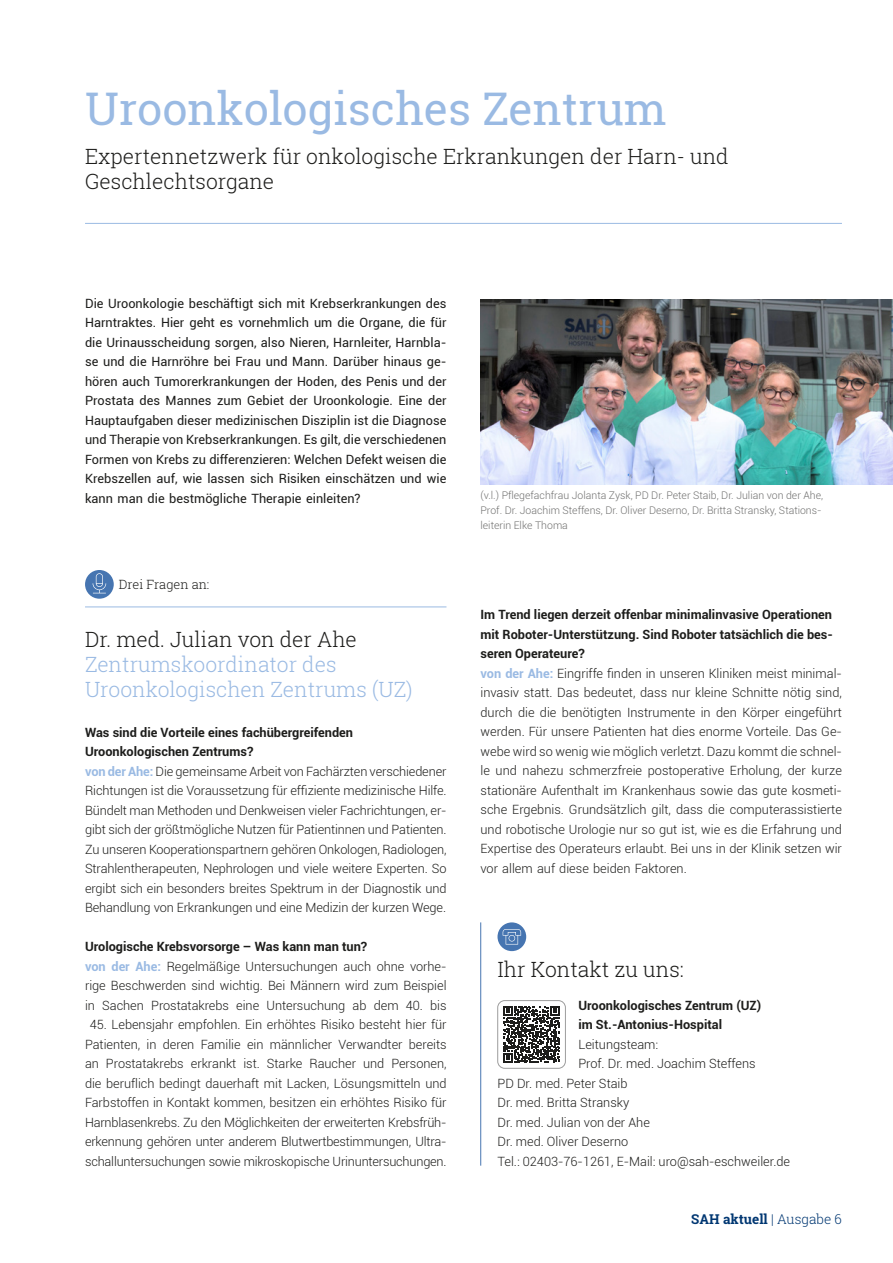
<style>
.page{position:relative;width:893px;height:1263px;background:#fff}
.page>*{position:absolute;margin:0;border:0;box-sizing:border-box;transform-origin:0 0}
.t1{font:45px "Roboto Slab";color:#9abae3}
.t2{font:300 21px/25.2px "Roboto Slab";color:#1d1d1b}
.t3{font:300 21px/25.2px "Roboto Slab";color:#9abae3}
.t4{font:700 13.5px "Roboto Slab";color:#003772}
.t5{font:300 12.75px/19.5px "Roboto";letter-spacing:-.005em;color:#1d1d1b}
.t6{font:12.75px/19.5px "Roboto";color:#1d1d1b;text-align:justify}
.t7{font:700 12.75px/19.5px "Roboto";color:#1d1d1b}
.t8{font:300 12.75px "Roboto Slab";color:#1d1d1b}
.t9{font:300 10.5px/15px "Roboto";color:#70706f}
.s1{font-weight:700}
.s2{font-weight:700;color:#9abae3}
.s3{font-weight:300}
</style>
<div class="page">
<hr style="left:85px;top:223px;width:757px;height:1px;background:#9abae3">
<hr style="left:480px;top:922px;width:1px;height:244px;background:#4675b1">
<svg style="left:497px;top:922px;width:29px;height:29px"></svg>
<svg style="left:503px;top:929px;width:18px;height:15px"></svg>
<svg style="left:503px;top:1006px;width:57px;height:57px"></svg>
<div style="left:497px;top:1000px;width:69px;height:68px;border:1px solid #9d9d9d;border-radius:7px"></div>
<hr style="left:85px;top:607px;width:361px;height:1px;background:#9abae3">
<div style="left:85px;top:570px;width:29px;height:29px;background:#4675b1;border-radius:50%"></div>
<svg style="left:93px;top:573px;width:13px;height:20px"></svg>
<img style="left:480px;top:300px;width:413px;height:185px">
<h1 class="t1" style="left:85px;top:78px;width:583px">Uroonkologisches Zentrum</h1>
<h2 class="t2" style="left:85px;top:143px;width:645px">Expertennetzwerk für onkologische Erkrankungen der Harn- und<br>Geschlechtsorgane</h2>
<p class="t6" style="left:85px;top:293px;width:363px">Die Uroonkologie beschäftigt sich mit Krebserkrankungen des Harntraktes. Hier geht es vornehmlich um die Organe, die für die Urinausscheidung sorgen, also Nieren, Harnleiter, Harnbla&shy;se und die Harnröhre bei Frau und Mann. Darüber hinaus ge&shy;hören auch Tumorerkrankungen der Hoden, des Penis und der Prostata des Mannes zum Gebiet der Uroonkologie. Eine der Hauptaufgaben dieser medizinischen Disziplin ist die Diagnose und Therapie von Krebserkrankungen. Es gilt, die verschiedenen Formen von Krebs zu differenzieren: Welchen Defekt weisen die Krebszellen auf, wie lassen sich Risiken einschätzen und wie kann man die bestmögliche Therapie einleiten?</p>
<p class="t8" style="left:119px;top:576px;width:92px">Drei Fragen an:</p>
<h2 class="t2" style="left:85px;top:626px;width:273px">Dr. med. Julian von der Ahe</h2>
<h2 class="t3" style="left:85px;top:651px;width:329px">Zentrumskoordinator des<br>Uroonkologischen Zentrums (UZ)</h2>
<p class="t5" style="left:85px;top:722px;width:363px"><span class="s1">Was sind die Vorteile eines fachübergreifenden Uroonkologischen Zentrums?<br></span><span class="s2">von der Ahe:</span> Die gemeinsame Arbeit von Fachärzten verschiedener Richtungen ist die Voraussetzung für effiziente medizinische Hilfe.<br>Bündelt man Methoden und Denkweisen vieler Fachrichtungen, er&shy;gibt sich der größtmögliche Nutzen für Patientinnen und Patienten.<br>Zu unseren Kooperationspartnern gehören Onkologen, Radiologen, Strahlentherapeuten, Nephrologen und viele weitere Experten. So ergibt sich ein besonders breites Spektrum in der Diagnostik und Behandlung von Erkrankungen und eine Medizin der kurzen Wege.</p>
<p class="t5" style="left:85px;top:936px;width:363px"><span class="s1">Urologische Krebsvorsorge – Was kann man tun?<br></span><span class="s2">von der Ahe:</span> Regelmäßige Untersuchungen auch ohne vorhe&shy;rige Beschwerden sind wichtig. Bei Männern wird zum Beispiel in Sachen Prostatakrebs eine Untersuchung ab dem 40. bis</p>
<p class="t5" style="left:85px;top:1014px;width:363px;text-align:center">45. Lebensjahr empfohlen. Ein erhöhtes Risiko besteht hier für Patienten, in deren Familie ein männlicher Verwandter bereits an Prostatakrebs erkrankt ist. Starke Raucher und Personen, die beruflich bedingt dauerhaft mit Lacken, Lösungsmitteln und Farbstoffen in Kontakt kommen, besitzen ein erhöhtes Risiko für Harnblasenkrebs. Zu den Möglichkeiten der erweiterten Krebsfrüh&shy;erkennung gehören unter anderem Blutwertbestimmungen, Ultra&shy;schalluntersuchungen sowie mikroskopische Urinuntersuchungen.</p>
<p class="t9" style="left:480px;top:488px;width:344px">(v.l.) Pflegefachfrau Jolanta Zysk, PD Dr. Peter Staib, Dr. Julian von der Ahe,<br>Prof. Dr. Joachim Steffens, Dr. Oliver Deserno, Dr. Britta Stransky, Stations&shy;leiterin Elke Thoma</p>
<p class="t5" style="left:480px;top:605px;width:363px"><span class="s1">Im Trend liegen derzeit offenbar minimalinvasive Operationen mit Roboter-Unterstützung. Sind Roboter tatsächlich die bes&shy;seren Operateure?<br></span><span class="s2">von der Ahe:</span> Eingriffe finden in unseren Kliniken meist minimal&shy;invasiv statt. Das bedeutet, dass nur kleine Schnitte nötig sind, durch die die benötigten Instrumente in den Körper eingeführt werden. Für unsere Patienten hat dies enorme Vorteile. Das Ge&shy;webe wird so wenig wie möglich verletzt. Dazu kommt die schnel&shy;le und nahezu schmerzfreie postoperative Erholung, der kurze stationäre Aufenthalt im Krankenhaus sowie das gute kosmeti&shy;sche Ergebnis. Grundsätzlich gilt, dass die computerassistierte und robotische Urologie nur so gut ist, wie es die Erfahrung und Expertise des Operateurs erlaubt. Bei uns in der Klinik setzen wir vor allem auf diese beiden Faktoren.</p>
<h2 class="t2" style="left:497px;top:956px;width:188px">Ihr Kontakt zu uns:</h2>
<p class="t7" style="left:578px;top:995px;width:184px">Uroonkologisches Zentrum (UZ) im St.-Antonius-Hospital</p>
<p class="t5" style="left:578px;top:1034px;width:81px">Leitungsteam:</p>
<p class="t5" style="left:578px;top:1053px;width:179px">Prof. Dr. med. Joachim Steffens</p>
<p class="t5" style="left:497px;top:1073px;width:132px">PD Dr. med. Peter Staib</p>
<p class="t5" style="left:497px;top:1092px;width:133px">Dr. med. Britta Stransky</p>
<p class="t5" style="left:497px;top:1112px;width:154px">Dr. med. Julian von der Ahe</p>
<p class="t5" style="left:497px;top:1131px;width:132px">Dr. med. Oliver Deserno</p>
<p class="t5" style="left:497px;top:1151px;width:294px">Tel.: 02403-76-1261, E-Mail: uro@sah-eschweiler.de</p>
<p class="t4" style="left:691px;top:1210px;width:152px">SAH aktuell <span class="s3">| Ausgabe 6</span></p>
</div>
